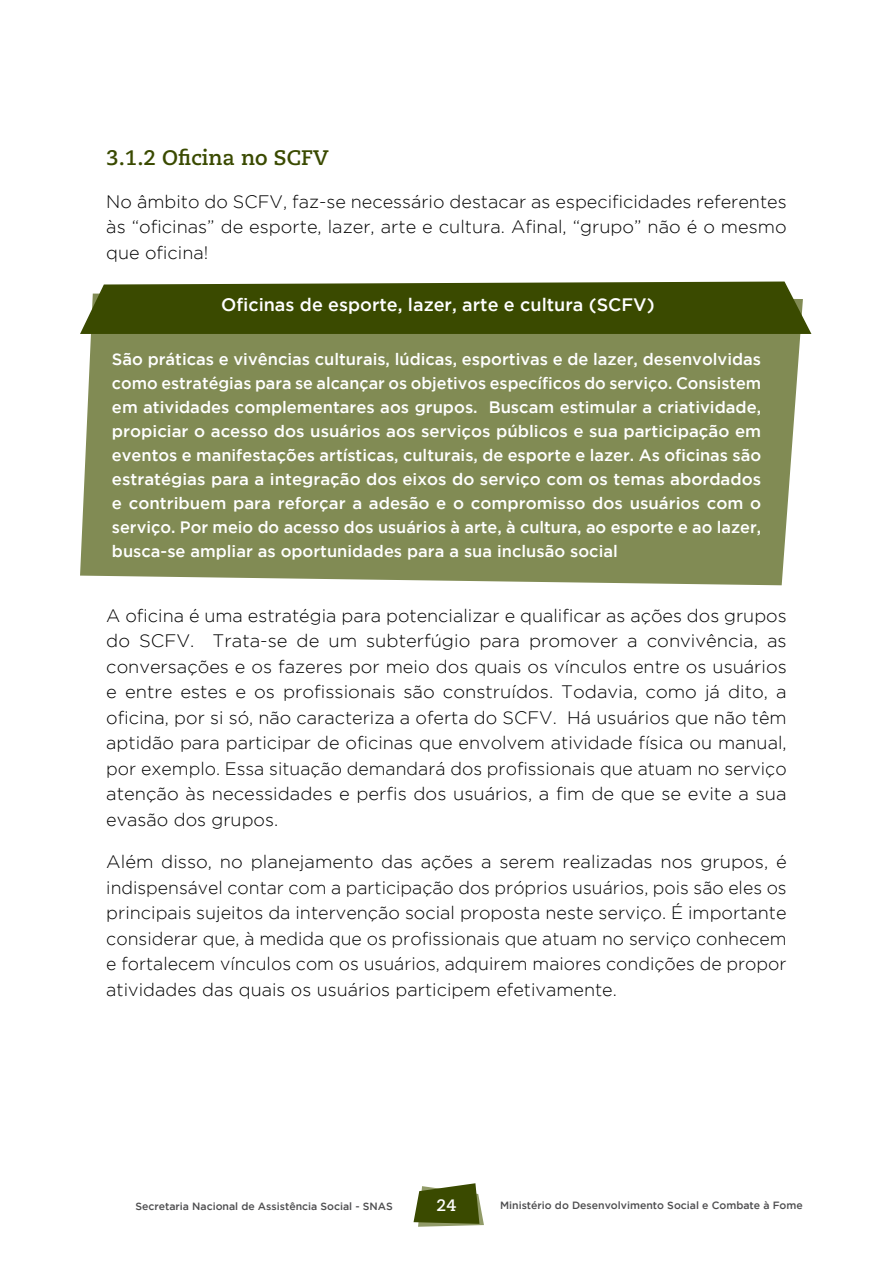
<style>
.page{position:relative;width:893px;height:1263px;background:#fff}
.page>*{position:absolute;margin:0;border:0;box-sizing:border-box;transform-origin:0 0}
.t1{font:700 21px "Caecilia LT Std";color:#3a4a00}
.t2{font:300 18px/25.5px "Gotham";color:#000;text-align:justify}
.t3{font:500 18px "Gotham";color:#fff}
.t4{font:500 16.5px/24px "Gotham";color:#fff;text-align:justify}
.t5{font:700 16.5px "Caecilia LT Std";color:#fff}
.t6{font:500 10.5px "Gotham";color:#4d4d4f}
</style>
<div class="page">
<svg style="left:414px;top:1183px;width:70px;height:44px"></svg>
<div style="left:80px;top:334px;width:721px;height:251px;background:#818b54"></div>
<svg style="left:80px;top:281px;width:731px;height:53px;background:#475611"></svg>
<p class="t1" style="left:106px;top:145px;width:224px">3.1.2 Oficina no SCFV</p>
<p class="t2" style="left:106px;top:188px;width:682px">No âmbito do SCFV, faz-se necessário destacar as especificidades referentes às “oficinas” de esporte, lazer, arte e cultura. Afinal, “grupo” não é o mesmo que oficina!</p>
<p class="t3" style="left:221px;top:295px;width:435px">Oficinas de esporte, lazer, arte e cultura (SCFV)</p>
<p class="t4" style="left:112px;top:346px;width:651px">São práticas e vivências culturais, lúdicas, esportivas e de lazer, desenvolvidas como estratégias para se alcançar os objetivos específicos do serviço. Consistem em atividades complementares aos grupos. Buscam estimular a criatividade, propiciar o acesso dos usuários aos serviços públicos e sua participação em eventos e manifestações artísticas, culturais, de esporte e lazer. As oficinas são estratégias para a integração dos eixos do serviço com os temas abordados e contribuem para reforçar a adesão e o compromisso dos usuários com o serviço. Por meio do acesso dos usuários à arte, à cultura, ao esporte e ao lazer, busca-se ampliar as oportunidades para a sua inclusão social</p>
<p class="t2" style="left:106px;top:602px;width:682px">A oficina é uma estratégia para potencializar e qualificar as ações dos grupos do SCFV. Trata-se de um subterfúgio para promover a convivência, as conversações e os fazeres por meio dos quais os vínculos entre os usuários e entre estes e os profissionais são construídos. Todavia, como já dito, a oficina, por si só, não caracteriza a oferta do SCFV. Há usuários que não têm aptidão para participar de oficinas que envolvem atividade física ou manual, por exemplo. Essa situação demandará dos profissionais que atuam no serviço atenção às necessidades e perfis dos usuários, a fim de que se evite a sua evasão dos grupos.</p>
<p class="t2" style="left:106px;top:849px;width:682px">Além disso, no planejamento das ações a serem realizadas nos grupos, é indispensável contar com a participação dos próprios usuários, pois são eles os principais sujeitos da intervenção social proposta neste serviço. É importante considerar que, à medida que os profissionais que atuam no serviço conhecem e fortalecem vínculos com os usuários, adquirem maiores condições de propor atividades das quais os usuários participem efetivamente.</p>
<p class="t6" style="left:135px;top:1200px;width:259px">Secretaria Nacional de Assistência Social - SNAS</p>
<p class="t5" style="left:437px;top:1196px;width:21px">24</p>
<p class="t6" style="left:500px;top:1199px;width:304px">Ministério do Desenvolvimento Social e Combate à Fome</p>
</div>
